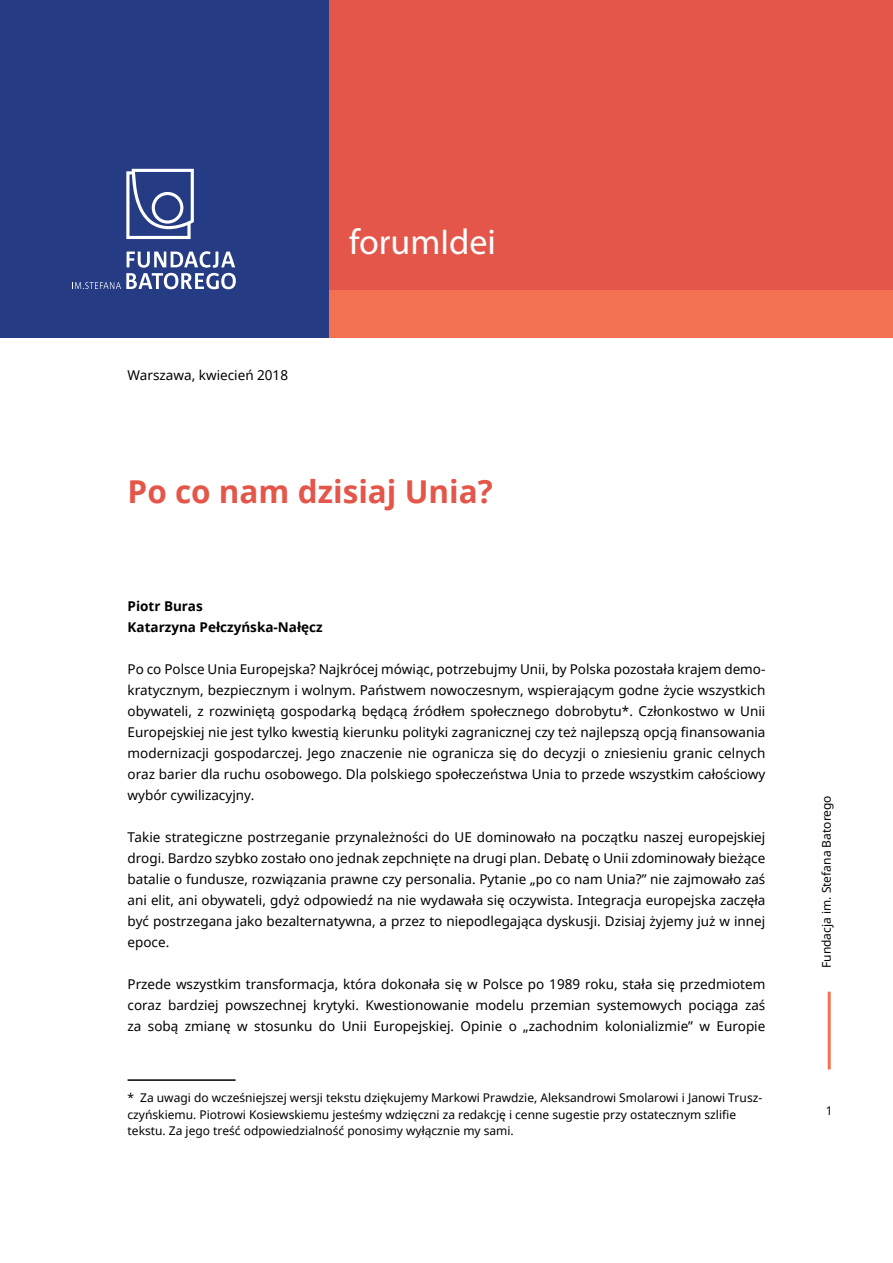
<style>
.page{position:relative;width:893px;height:1263px;background:#fff}
.page>*{position:absolute;margin:0;border:0;box-sizing:border-box;transform-origin:0 0}
.t1{font:36px "Myriad Pro";color:#fff}
.t2{font:700 31.5px "Noto Sans";color:#e4564a}
.t3{font:13.5px/21px "Noto Sans";color:#000;text-align:justify}
.t4{font:700 13.5px/21px "Noto Sans";color:#000}
.t5{font:12px/16.5px "Noto Sans";color:#000}
</style>
<div class="page">
<hr style="left:828px;top:992px;width:3px;height:77px;background:#f37053">
<div style="left:0;top:195px;width:893px;height:143px;background:#f37053"></div>
<div style="left:0;top:0;width:893px;height:289px;background:#e4564a"></div>
<div style="left:0;top:0;width:328px;height:338px;background:#253b83"></div>
<svg style="left:72px;top:251px;width:164px;height:38px"></svg>
<svg style="left:126px;top:169px;width:68px;height:70px"></svg>
<hr style="left:128px;top:1079px;width:108px;height:2px;background:#000">
<p class="t3" style="left:128px;top:364px;width:162px">Warszawa, kwiecień 2018</p>
<h1 class="t1" style="left:349px;top:219px;width:148px">forumIdei</h1>
<h2 class="t2" style="left:128px;top:469px;width:367px">Po co nam dzisiaj Unia?</h2>
<p class="t4" style="left:128px;top:595px;width:197px">Piotr Buras<br>Katarzyna Pełczyńska-Nałęcz</p>
<p class="t3" style="left:128px;top:658px;width:639px">Po co Polsce Unia Europejska? Najkrócej mówiąc, potrzebujmy Unii, by Polska pozostała krajem demo&shy;kratycznym, bezpiecznym i wolnym. Państwem nowoczesnym, wspierającym godne życie wszystkich obywateli, z rozwiniętą gospodarką będącą źródłem społecznego dobrobytu*. Członkostwo w Unii Europejskiej nie jest tylko kwestią kierunku polityki zagranicznej czy też najlepszą opcją finansowania modernizacji gospodarczej. Jego znaczenie nie ogranicza się do decyzji o zniesieniu granic celnych oraz barier dla ruchu osobowego. Dla polskiego społeczeństwa Unia to przede wszystkim całościowy wybór cywilizacyjny.</p>
<p class="t3" style="left:128px;top:826px;width:639px">Takie strategiczne postrzeganie przynależności do UE dominowało na początku naszej europejskiej drogi. Bardzo szybko zostało ono jednak zepchnięte na drugi plan. Debatę o Unii zdominowały bieżące batalie o fundusze, rozwiązania prawne czy personalia. Pytanie „po co nam Unia?” nie zajmowało zaś ani elit, ani obywateli, gdyż odpowiedź na nie wydawała się oczywista. Integracja europejska zaczęła być postrzegana jako bezalternatywna, a przez to niepodlegająca dyskusji. Dzisiaj żyjemy już w innej epoce.</p>
<p class="t3" style="left:128px;top:973px;width:639px">Przede wszystkim transformacja, która dokonała się w Polsce po 1989 roku, stała się przedmiotem coraz bardziej powszechnej krytyki. Kwestionowanie modelu przemian systemowych pociąga zaś za sobą zmianę w stosunku do Unii Europejskiej. Opinie o „zachodnim kolonializmie” w Europie</p>
<p class="t5" style="left:128px;top:1089px;width:636px">* Za uwagi do wcześniejszej wersji tekstu dziękujemy Markowi Prawdzie, Aleksandrowi Smolarowi i Janowi Trusz&shy;czyńskiemu. Piotrowi Kosiewskiemu jesteśmy wdzięczni za redakcję i cenne sugestie przy ostatecznym szlifie tekstu. Za jego treść odpowiedzialność ponosimy wyłącznie my sami.</p>
<p class="t5" style="left:818px;top:968px;width:174px;rotate:-90deg">Fundacja im. Stefana Batorego</p>
<p class="t5" style="left:826px;top:1102px;width:8px">1</p>
</div>
